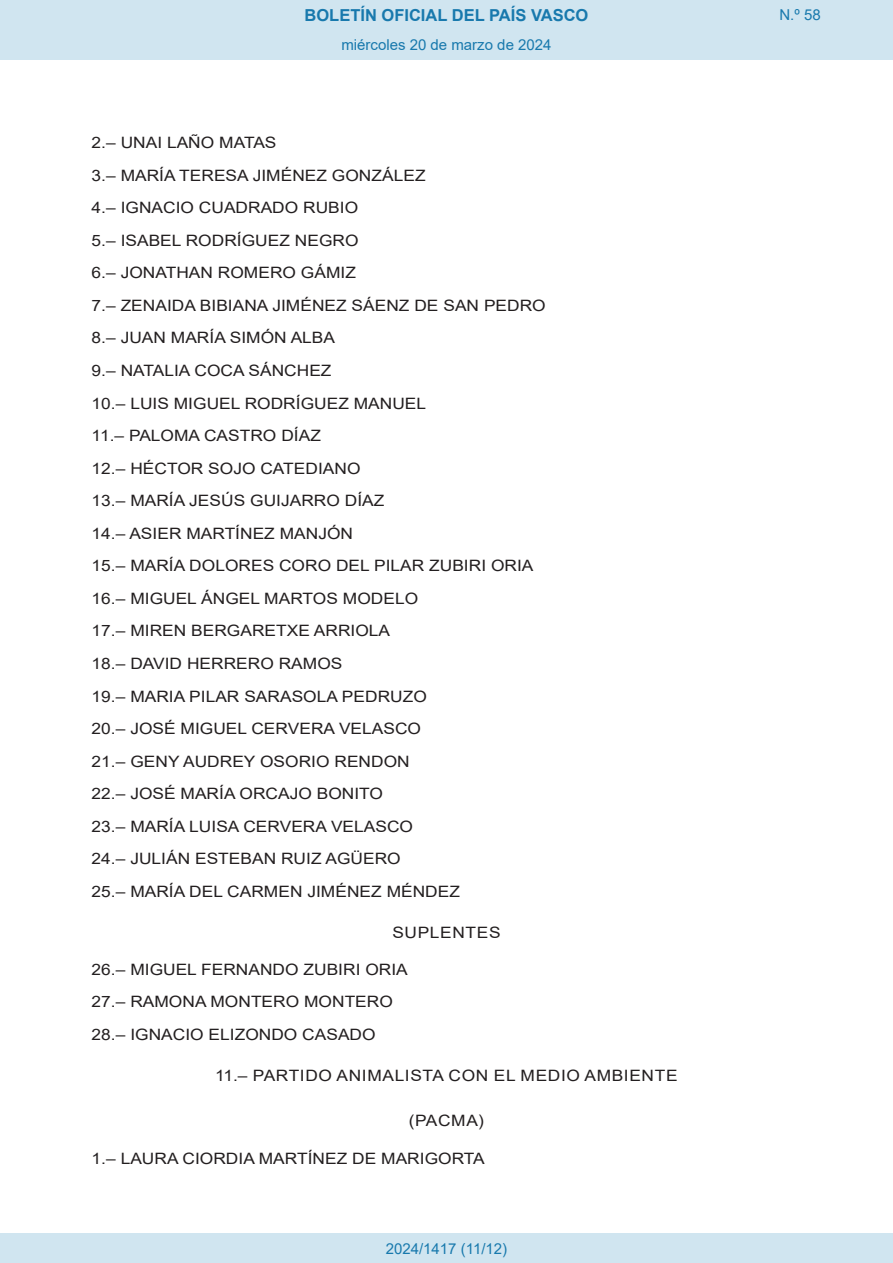
<style>
.page{position:relative;width:893px;height:1263px;background:#fff}
.page>*{position:absolute;margin:0;border:0;box-sizing:border-box;transform-origin:0 0}
.t1{font:700 16.5px "Arial";color:#1879ad}
.BOPVDetalle{font:15.6px "Arial";color:#231f20;scale:1.11 1}
.BOPVClave{font:15.6px "Arial";letter-spacing:.035em;color:#231f20;scale:1.11 1}
.Paginacion_Centro{font:15px "Arial";color:#1879ad}
</style>
<div class="page">
<div style="left:0;top:0;width:893px;height:60px;background:#d0e5f0"></div>
<div style="left:0;top:1233px;width:893px;height:30px;background:#d0e5f0"></div>
<p class="t1" style="left:305px;top:3px;width:285px">BOLETÍN OFICIAL DEL PAÍS VASCO</p>
<p class="Paginacion_Centro" style="left:341px;top:35px;width:212px">miércoles 20 de marzo de 2024</p>
<p class="BOPVDetalle" style="left:92px;top:132px;width:168px">2.– UNAI LAÑO MATAS</p>
<p class="BOPVDetalle" style="left:92px;top:164px;width:302px">3.– MARÍA TERESA JIMÉNEZ GONZÁLEZ</p>
<p class="BOPVDetalle" style="left:92px;top:197px;width:242px">4.– IGNACIO CUADRADO RUBIO</p>
<p class="BOPVDetalle" style="left:92px;top:230px;width:242px">5.– ISABEL RODRÍGUEZ NEGRO</p>
<p class="BOPVDetalle" style="left:92px;top:262px;width:240px">6.– JONATHAN ROMERO GÁMIZ</p>
<p class="BOPVDetalle" style="left:92px;top:295px;width:411px">7.– ZENAIDA BIBIANA JIMÉNEZ SÁENZ DE SAN PEDRO</p>
<p class="BOPVDetalle" style="left:92px;top:327px;width:221px">8.– JUAN MARÍA SIMÓN ALBA</p>
<p class="BOPVDetalle" style="left:92px;top:360px;width:218px">9.– NATALIA COCA SÁNCHEZ</p>
<p class="BOPVDetalle" style="left:92px;top:392px;width:303px">10.– LUIS MIGUEL RODRÍGUEZ MANUEL</p>
<p class="BOPVDetalle" style="left:92px;top:425px;width:208px">11.– PALOMA CASTRO DÍAZ</p>
<p class="BOPVDetalle" style="left:92px;top:457px;width:244px">12.– HÉCTOR SOJO CATEDIANO</p>
<p class="BOPVDetalle" style="left:92px;top:490px;width:265px">13.– MARÍA JESÚS GUIJARRO DÍAZ</p>
<p class="BOPVDetalle" style="left:92px;top:523px;width:237px">14.– ASIER MARTÍNEZ MANJÓN</p>
<p class="BOPVDetalle" style="left:92px;top:555px;width:400px">15.– MARÍA DOLORES CORO DEL PILAR ZUBIRI ORIA</p>
<p class="BOPVDetalle" style="left:92px;top:588px;width:296px">16.– MIGUEL ÁNGEL MARTOS MODELO</p>
<p class="BOPVDetalle" style="left:92px;top:620px;width:270px">17.– MIREN BERGARETXE ARRIOLA</p>
<p class="BOPVDetalle" style="left:92px;top:653px;width:227px">18.– DAVID HERRERO RAMOS</p>
<p class="BOPVDetalle" style="left:92px;top:685px;width:303px">19.– MARIA PILAR SARASOLA PEDRUZO</p>
<p class="BOPVDetalle" style="left:92px;top:718px;width:298px">20.– JOSÉ MIGUEL CERVERA VELASCO</p>
<p class="BOPVDetalle" style="left:92px;top:750px;width:288px">21.– GENY AUDREY OSORIO RENDON</p>
<p class="BOPVDetalle" style="left:92px;top:783px;width:264px">22.– JOSÉ MARÍA ORCAJO BONITO</p>
<p class="BOPVDetalle" style="left:92px;top:816px;width:291px">23.– MARÍA LUISA CERVERA VELASCO</p>
<p class="BOPVDetalle" style="left:92px;top:848px;width:280px">24.– JULIÁN ESTEBAN RUIZ AGÜERO</p>
<p class="BOPVDetalle" style="left:92px;top:881px;width:333px">25.– MARÍA DEL CARMEN JIMÉNEZ MÉNDEZ</p>
<p class="BOPVClave" style="left:392px;top:922px;width:99px">SUPLENTES</p>
<p class="BOPVDetalle" style="left:92px;top:959px;width:286px">26.– MIGUEL FERNANDO ZUBIRI ORIA</p>
<p class="BOPVDetalle" style="left:92px;top:991px;width:273px">27.– RAMONA MONTERO MONTERO</p>
<p class="BOPVDetalle" style="left:92px;top:1024px;width:257px">28.– IGNACIO ELIZONDO CASADO</p>
<p class="BOPVClave" style="left:215px;top:1065px;width:418px">11.– PARTIDO ANIMALISTA CON EL MEDIO AMBIENTE</p>
<p class="BOPVClave" style="left:409px;top:1110px;width:69px">(PACMA)</p>
<p class="BOPVDetalle" style="left:92px;top:1148px;width:356px">1.– LAURA CIORDIA MARTÍNEZ DE MARIGORTA</p>
<p class="Paginacion_Centro" style="left:386px;top:1238px;width:123px">2024/1417 (11/12)</p>
<p class="Paginacion_Centro" style="left:779px;top:5px;width:43px">N.º 58</p>
</div>
